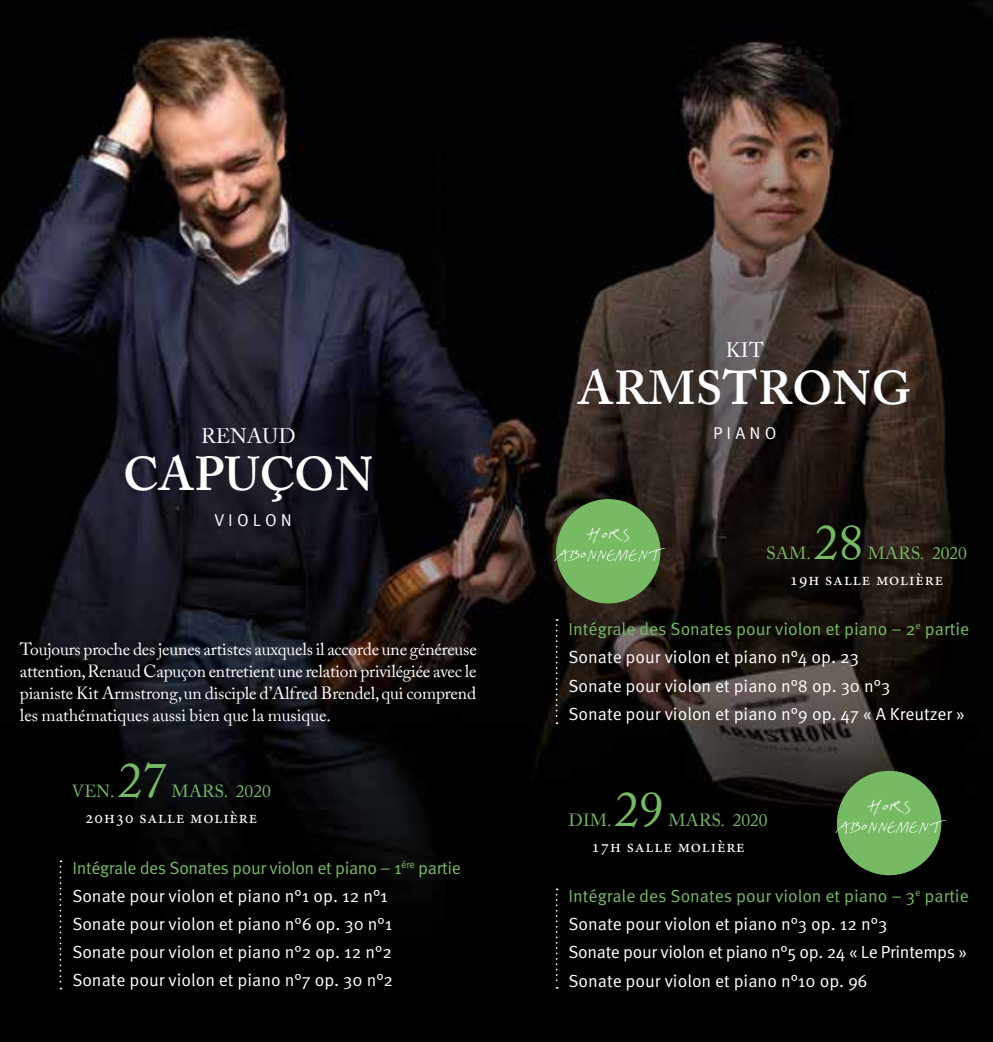
<style>
.page{position:relative;width:993px;height:1042px;background:#fff}
.page>*{position:absolute;margin:0;border:0;box-sizing:border-box;transform-origin:0 0}
.t1{font:49px "Adobe Caslon Pro";color:#76bb64}
.t2{font:600 47.25px "Adobe Caslon Pro";letter-spacing:.015em;color:#fff}
.t3{font:21px "Adobe Caslon Pro";letter-spacing:.005em;color:#fff}
.t4{font:17.5px/28.2px "FF Meta Pro";color:#fff}
.t5{font:17.5px/21.9px "Adobe Caslon Pro";color:#fff;text-align:justify}
.t6{font:17.5px "Minion Pro";letter-spacing:.05em;color:#fff}
.t7{font:17.5px "Adobe Caslon Pro";letter-spacing:.005em;color:#76bb64}
.t8{font:17.15px "FF Meta Pro";letter-spacing:.245em;color:#fff}
.t9{font:16.28px/19.4px "Belle";color:#fff;text-align:center}
.s1{color:#76bb64}
</style>
<div class="page">
<img style="left:0;top:0;width:992px;height:1042px">
<div style="left:836px;top:771px;width:105px;height:104px;background:#76bb64;border-radius:50%"></div>
<div style="left:556px;top:499px;width:104px;height:104px;background:#76bb64;border-radius:50%"></div>
<svg style="left:60px;top:860px;width:1px;height:129px"></svg>
<svg style="left:555px;top:888px;width:2px;height:100px"></svg>
<svg style="left:555px;top:619px;width:2px;height:105px"></svg>
<p class="t3" style="left:725px;top:337px;width:40px">KIT</p>
<h2 class="t2" style="left:578px;top:360px;width:334px">ARMSTRONG</h2>
<p class="t3" style="left:201px;top:424px;width:96px">RENAUD</p>
<p class="t8" style="left:712px;top:420px;width:65px">PIANO</p>
<h2 class="t2" style="left:123px;top:445px;width:251px">CAPUÇON</h2>
<p class="t8" style="left:214px;top:507px;width:79px">VIOLON</p>
<p class="t5" style="left:20px;top:638px;width:458px">Toujours proche des jeunes artistes auxquels il accorde une généreuse attention, Renaud Capuçon entretient une relation privilégiée avec le pianiste Kit Armstrong, un disciple d’Alfred Brendel, qui comprend les mathématiques aussi bien que la musique.</p>
<p class="t9" style="left:554px;top:526px;width:108px">Hors abonnement</p>
<h1 class="t1" style="left:813px;top:513px;width:50px">28</h1>
<p class="t7" style="left:765px;top:542px;width:46px">SAM.</p>
<p class="t7" style="left:867px;top:542px;width:101px">MARS. 2020</p>
<p class="t6" style="left:789px;top:567px;width:155px">19h salle molière</p>
<p class="t4" style="left:568px;top:614px;width:402px"><span class="s1">Intégrale des Sonates pour violon et piano – 2</span><sup>e</sup> <span class="s1">partie </span>Sonate pour violon et piano n°4 op. 23<br>Sonate pour violon et piano n°8 op. 30 n°3<br>Sonate pour violon et piano n°9 op. 47 « A Kreutzer »</p>
<h1 class="t1" style="left:118px;top:751px;width:50px">27</h1>
<p class="t7" style="left:171px;top:781px;width:101px">MARS. 2020</p>
<p class="t6" style="left:85px;top:806px;width:173px">20h30 salle molière</p>
<p class="t7" style="left:568px;top:809px;width:44px">DIM.</p>
<p class="t7" style="left:72px;top:781px;width:44px">VEN.</p>
<h1 class="t1" style="left:614px;top:780px;width:50px">29</h1>
<p class="t7" style="left:668px;top:809px;width:101px">MARS. 2020</p>
<p class="t6" style="left:591px;top:834px;width:155px">17h salle molière</p>
<p class="t9" style="left:835px;top:798px;width:108px">Hors abonnement</p>
<p class="t4" style="left:72px;top:852px;width:390px"><span class="s1">Intégrale des Sonates pour violon et piano – 1</span><sup>ére</sup> <span class="s1">partie </span>Sonate pour violon et piano n°1 op. 12 n°1<br>Sonate pour violon et piano n°6 op. 30 n°1<br>Sonate pour violon et piano n°2 op. 12 n°2<br>Sonate pour violon et piano n°7 op. 30 n°2</p>
<p class="t4" style="left:568px;top:881px;width:401px"><span class="s1">Intégrale des Sonates pour violon et piano – 3</span><sup>e</sup> <span class="s1">partie </span>Sonate pour violon et piano n°3 op. 12 n°3<br>Sonate pour violon et piano n°5 op. 24 « Le Printemps » Sonate pour violon et piano n°10 op. 96</p>
</div>
